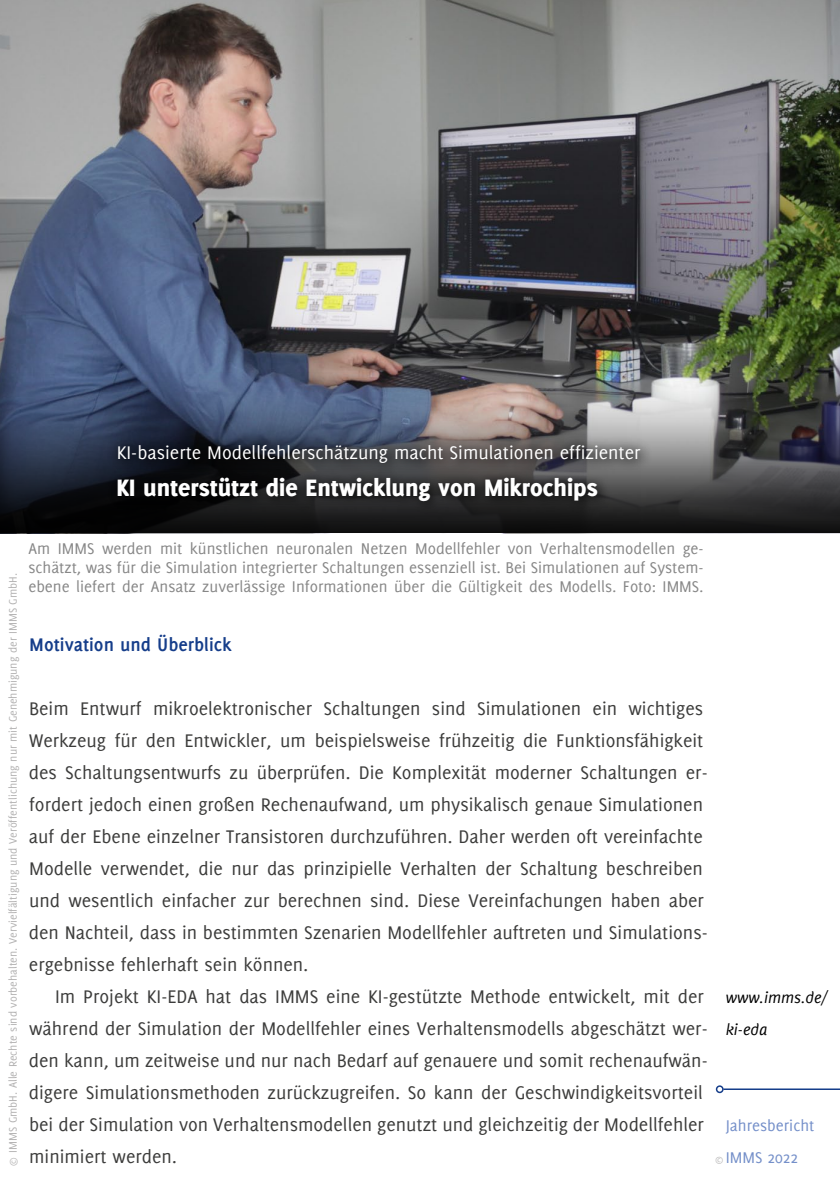
<style>
.page{position:relative;width:840px;height:1191px;background:#fff}
.page>*{position:absolute;margin:0;border:0;box-sizing:border-box;transform-origin:0 0}
.Überschrift_1_auf_Fo{font:800 26px "Delicious";color:#fff}
.Fließtext-Leerzeile{font:20px/32px "Delicious";color:#3c3c3b}
.Fließtext_mit_EINZUG{font:20px/32px "Delicious";color:#3c3c3b}
.Fließtext{font:20px "Delicious";color:#fff}
.Überschrift_2{font:700 20px "Delicious";color:#153d8a}
.Bildunterschrift{font:17px/19px "Delicious";color:#878787;text-align:justify}
.PDF-Link_inaktiv{font:17px "Delicious";color:#748fc9}
.ExterneLinks{font:italic 17px/32px "Delicious";color:#000}
.Bildunterschrift-2{font:12px "Delicious";color:#b3b2b2}
.Bildunterschrift-3{font:11px "Delicious";color:#b3b2b2}
</style>
<div class="page">
<hr style="left:723px;top:1088px;width:116px;height:2px;background:#153d8a">
<div style="left:715px;top:1085px;width:8px;height:8px;border:2px solid #153d8a;border-radius:50%"></div>
<img style="left:0;top:0;width:839px;height:363px">
<img style="left:0;top:363px;width:839px;height:170px">
<div style="left:111px;top:471px;width:500px;height:43px;background:#000;opacity:.55"></div>
<div style="left:108px;top:468px;width:498px;height:42px;background:#000;opacity:.55"></div>
<div style="left:112px;top:438px;width:541px;height:38px;background:#000;opacity:.75"></div>
<div style="left:106px;top:432px;width:545px;height:42px;background:#000;opacity:.75"></div>
<p class="Fließtext" style="left:117px;top:441px;width:525px">KI-basierte Modellfehlerschätzung macht Simulationen effizienter</p>
<p class="Überschrift_1_auf_Fo" style="left:116px;top:472px;width:482px">KI unterstützt die Entwicklung von Mikrochips</p>
<p class="Bildunterschrift-2" style="left:6px;top:1166px;width:595px;rotate:-90deg">© IMMS GmbH. Alle Rechte sind vorbehalten. Vervielfältigung und Veröffentlichung nur mit Genehmigung der IMMS GmbH.</p>
<p class="Bildunterschrift" style="left:28px;top:539px;width:676px">Am IMMS werden mit künstlichen neuronalen Netzen Modellfehler von Verhaltensmodellen ge&shy;schätzt, was für die Simulation integrierter Schaltungen essenziell ist. Bei Simulationen auf System&shy;ebene liefert der Ansatz zuverlässige Informationen über die Gültigkeit des Modells. Foto: IMMS.</p>
<p class="Überschrift_2" style="left:29px;top:633px;width:204px">Motivation und Überblick</p>
<p class="Fließtext-Leerzeile" style="left:29px;top:692px;width:680px">Beim Entwurf mikroelektronischer Schaltungen sind Simulationen ein wichtiges Werkzeug für den Entwickler, um beispielsweise frühzeitig die Funktionsfähigkeit des Schaltungsentwurfs zu überprüfen. Die Komplexität moderner Schaltungen er&shy;fordert jedoch einen großen Rechenaufwand, um physikalisch genaue Simulationen auf der Ebene einzelner Transistoren durchzuführen. Daher werden oft vereinfachte Modelle verwendet, die nur das prinzipielle Verhalten der Schaltung beschreiben und wesentlich einfacher zur berechnen sind. Diese Vereinfachungen haben aber den Nachteil, dass in bestimmten Szenarien Modellfehler auftreten und Simulations&shy;ergebnisse fehlerhaft sein können.</p>
<p class="Fließtext_mit_EINZUG" style="left:29px;top:980px;width:680px;text-indent:26px">Im Projekt KI-EDA hat das IMMS eine KI-gestützte Methode entwickelt, mit der während der Simulation der Modellfehler eines Verhaltensmodells abgeschätzt wer&shy;den kann, um zeitweise und nur nach Bedarf auf genauere und somit rechenaufwän&shy;digere Simulationsmethoden zurückzugreifen. So kann der Geschwindigkeitsvorteil bei der Simulation von Verhaltensmodellen genutzt und gleichzeitig der Modellfehler minimiert werden.</p>
<p class="ExterneLinks" style="left:725px;top:981px;width:103px">www.imms.de/ ki-eda</p>
<p class="PDF-Link_inaktiv" style="left:725px;top:1115px;width:90px">Jahresbericht</p>
<p class="Bildunterschrift-3" style="left:714px;top:1152px;width:11px">©</p>
<p class="PDF-Link_inaktiv" style="left:725px;top:1147px;width:74px">IMMS 2022</p>
</div>
